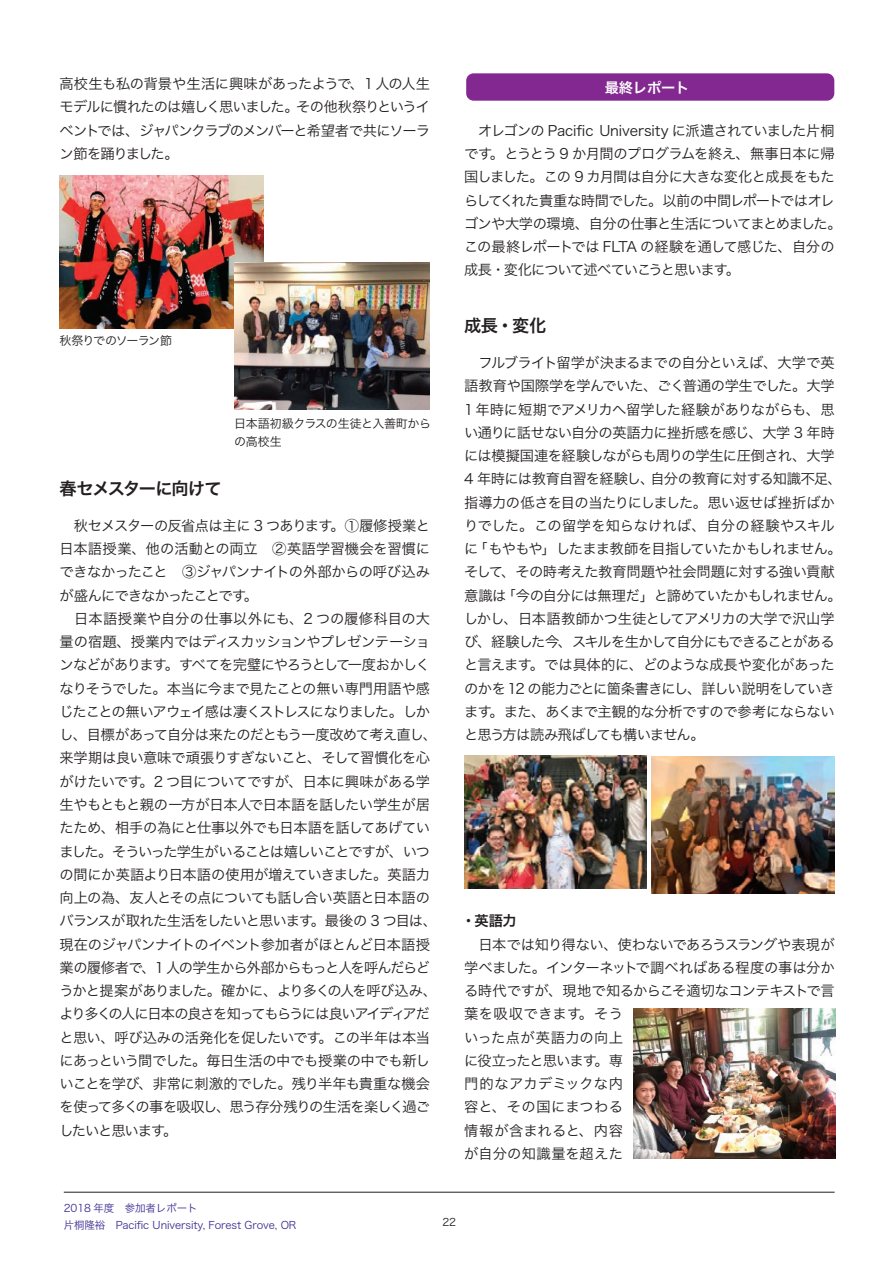
<style>
.page{position:relative;width:893px;height:1263px;background:#fff}
.page>*{position:absolute;margin:0;border:0;box-sizing:border-box;transform-origin:0 0}
.t1{font:17.25px "Hira Kaku Pro W6";letter-spacing:-.05em;color:#231f20}
.t2{font:14.25px/23.2px "Hira Kaku Pro W3";letter-spacing:-.04em;color:#231f20}
.t3{font:14.25px/23.2px "Hira Kaku Pro W3";letter-spacing:-.005em;color:#231f20}
.t4{font:14.25px "Hira Kaku Pro W6";letter-spacing:-.01em;color:#fff}
.t5{font:14.25px "Hira Kaku Pro W6";color:#231f20}
.t6{font:12px/18px "Hira Kaku Pro W3";letter-spacing:-.035em;color:#231f20}
.t7{font:12px "Hira Kaku Pro W3";letter-spacing:-.065em;color:#231f20}
.t8{font:10.5px/16.5px "Hira Kaku Pro W3";letter-spacing:-.01em;color:#402f92}
.t9{font:10.5px "Hira Kaku Pro W3";color:#231f20}
</style>
<div class="page">
<hr style="left:64px;top:1192px;width:771px;height:1px;background:#231f20">
<div style="left:466px;top:73px;width:368px;height:28px;background:#822890;border-radius:7px"></div>
<img style="left:634px;top:1008px;width:201px;height:151px">
<img style="left:60px;top:176px;width:203px;height:153px">
<img style="left:235px;top:262px;width:195px;height:147px">
<img style="left:464px;top:755px;width:183px;height:134px">
<img style="left:652px;top:757px;width:183px;height:136px">
<p class="t2" style="left:60px;top:71px;width:372px;text-align:justify">高校生も私の背景や生活に興味があったようで、1 人の人生モデルに慣れたのは嬉しく思いました。その他秋祭りというイベントでは、ジャパンクラブのメンバーと希望者で共にソーラン節を踊りました。</p>
<p class="t7" style="left:59px;top:330px;width:114px">秋祭りでのソーラン節</p>
<p class="t6" style="left:234px;top:414px;width:198px">日本語初級クラスの生徒と入善町からの高校生</p>
<p class="t1" style="left:60px;top:472px;width:164px">春セメスターに向けて</p>
<p class="t2" style="left:60px;top:513px;width:379px">　秋セメスターの反省点は主に 3 つあります。①履修授業と日本語授業、他の活動との両立　②英語学習機会を習慣にできなかったこと　③ジャパンナイトの外部からの呼び込みが盛んにできなかったことです。<br>　日本語授業や自分の仕事以外にも、2 つの履修科目の大量の宿題、授業内ではディスカッションやプレゼンテーションなどがあります。すべてを完璧にやろうとして一度おかしくなりそうでした。本当に今まで見たことの無い専門用語や感じたことの無いアウェイ感は凄くストレスになりました。しかし、目標があって自分は来たのだともう一度改めて考え直し、来学期は良い意味で頑張りすぎないこと、そして習慣化を心がけたいです。2 つ目についてですが、日本に興味がある学生やもともと親の一方が日本人で日本語を話したい学生が居たため、相手の為にと仕事以外でも日本語を話してあげていました。そういった学生がいることは嬉しいことですが、いつの間にか英語より日本語の使用が増えていきました。英語力向上の為、友人とその点についても話し合い英語と日本語のバランスが取れた生活をしたいと思います。最後の 3 つ目は、現在のジャパンナイトのイベント参加者がほとんど日本語授業の履修者で、1 人の学生から外部からもっと人を呼んだらどうかと提案がありました。確かに、より多くの人を呼び込み、より多くの人に日本の良さを知ってもらうには良いアイディアだと思い、呼び込みの活発化を促したいです。この半年は本当にあっという間でした。毎日生活の中でも授業の中でも新しいことを学び、非常に刺激的でした。残り半年も貴重な機会を使って多くの事を吸収し、思う存分残りの生活を楽しく過ごしたいと思います。</p>
<p class="t4" style="left:605px;top:75px;width:86px">最終レポート</p>
<p class="t2" style="left:464px;top:118px;width:379px">　オレゴンの Pacific University に派遣されていました片桐です。とうとう 9 か月間のプログラムを終え、無事日本に帰国しました。この 9 カ月間は自分に大きな変化と成長をもたらしてくれた貴重な時間でした。以前の中間レポートではオレゴンや大学の環境、自分の仕事と生活についてまとめました。この最終レポートでは FLTA の経験を通して感じた、自分の成長・変化について述べていこうと思います。</p>
<p class="t1" style="left:464px;top:310px;width:84px">成長・変化</p>
<p class="t2" style="left:464px;top:350px;width:379px">　フルブライト留学が決まるまでの自分といえば、大学で英語教育や国際学を学んでいた、ごく普通の学生でした。大学<br>1 年時に短期でアメリカへ留学した経験がありながらも、思い通りに話せない自分の英語力に挫折感を感じ、大学 3 年時には模擬国連を経験しながらも周りの学生に圧倒され、大学<br>4 年時には教育自習を経験し、自分の教育に対する知識不足、指導力の低さを目の当たりにしました。思い返せば挫折ばかりでした。この留学を知らなければ、自分の経験やスキルに「もやもや」したまま教師を目指していたかもしれません。そして、その時考えた教育問題や社会問題に対する強い貢献意識は「今の自分には無理だ」と諦めていたかもしれません。しかし、日本語教師かつ生徒としてアメリカの大学で沢山学び、経験した今、スキルを生かして自分にもできることがあると言えます。では具体的に、どのような成長や変化があったのかを 12 の能力ごとに箇条書きにし、詳しい説明をしていきます。また、あくまで主観的な分析ですので参考にならないと思う方は読み飛ばしても構いません。</p>
<p class="t5" style="left:462px;top:908px;width:57px">・英語力</p>
<p class="t3" style="left:464px;top:931px;width:372px">　日本では知り得ない、使わないであろうスラングや表現が学べました。インターネットで調べればある程度の事は分かる時代ですが、現地で知るからこそ適切なコンテキストで言葉を吸収できます。そう<br>いった点が英語力の向上<br>に役立ったと思います。専<br>門的なアカデミックな内<br>容と、その国にまつわる<br>情報が含まれると、内容<br>が自分の知識量を超えた</p>
<p class="t8" style="left:64px;top:1199px;width:234px">2018 年度　参加者レポート<br>片桐隆裕　Pacific University, Forest Grove, OR</p>
<p class="t9" style="left:442px;top:1213px;width:15px">22</p>
</div>
